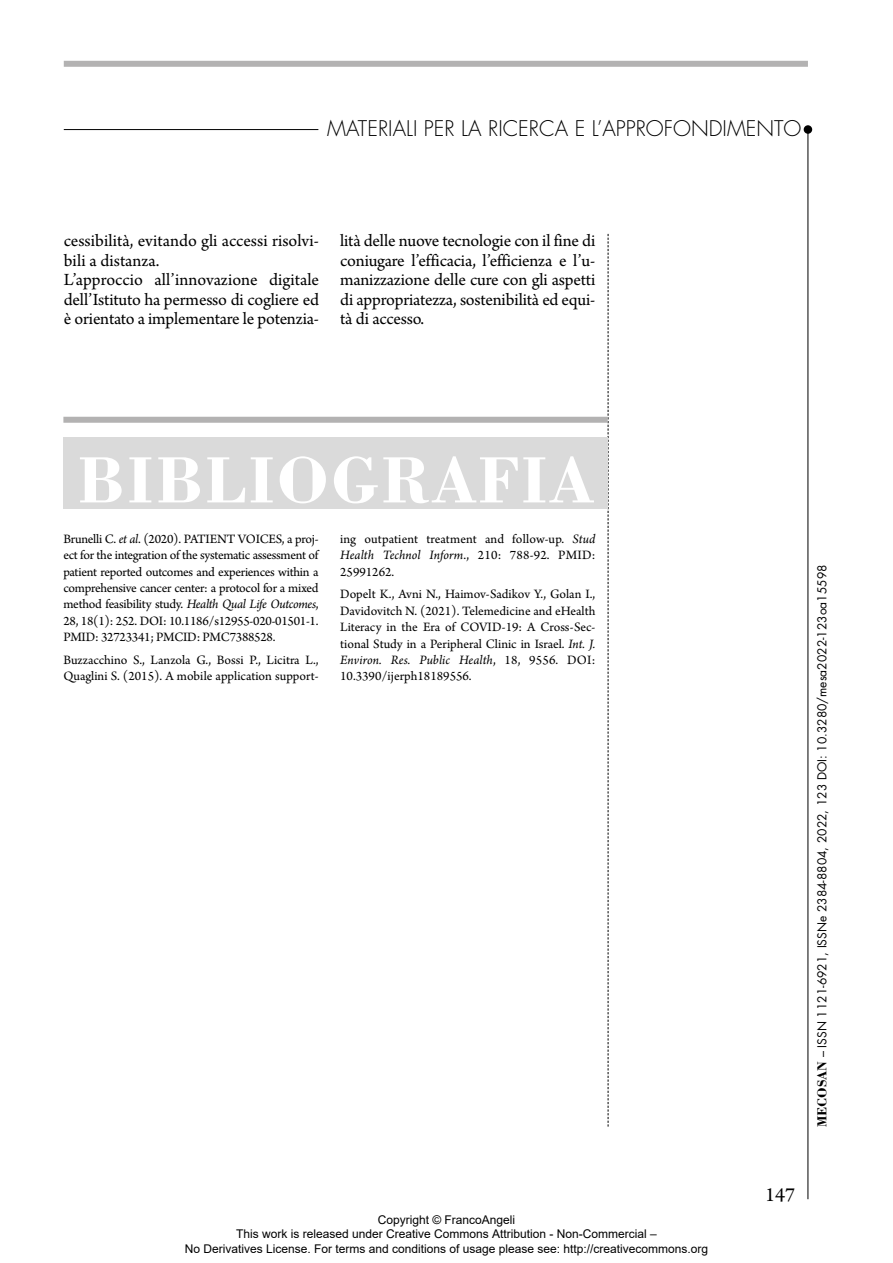
<style>
.page{position:relative;width:893px;height:1263px;background:#fff}
.page>*{position:absolute;margin:0;border:0;box-sizing:border-box;transform-origin:0 0}
.t1{font:700 67.5px "Bodoni Std";letter-spacing:.025em;color:#fff}
.t2{font:300 21px "Futura Std";color:#000}
.t3{font:21px "Arno Pro";color:#000}
.t4{font:18px/19.5px "Arno Pro";letter-spacing:-.01em;color:#000;text-align:justify}
.t5{font:13.5px/16.4px "Arno Pro";color:#000;text-align:justify}
.t6{font:12px/14.4px "Arial";color:#000;text-align:center}
.t7{font:12px "Futura Std";color:#000}
.s1{font-style:italic}
.s2{font-family:"Bodoni Std";font-weight:700;font-size:13.5px}
</style>
<div class="page">
<div style="left:64px;top:61px;width:744px;height:6px;background:#b3b2b2"></div>
<hr style="left:807px;top:130px;width:1px;height:1069px;background:#000">
<div style="left:804px;top:125px;width:8px;height:9px;background:#000;border-radius:50%"></div>
<svg style="left:608px;top:234px;width:1px;height:893px"></svg>
<hr style="left:64px;top:129px;width:254px;height:1px;background:#000">
<div style="left:63px;top:417px;width:545px;height:6px;background:#b3b2b2"></div>
<div style="left:63px;top:437px;width:545px;height:72px;background:#dadada"></div>
<h2 class="t2" style="left:327px;top:116px;width:476px">MATERIALI PER LA RICERCA E L’APPROFONDIMENTO</h2>
<h3 class="t4" style="left:64px;top:232px;width:257px;text-align:left">cessibilità, evitando gli accessi risolvi&shy;bili a distanza.<br>L’approccio all’innovazione digitale dell’Istituto ha permesso di cogliere ed è orientato a implementare le potenzia-</h3>
<h3 class="t4" style="left:340px;top:232px;width:257px">lità delle nuove tecnologie con il fine di coniugare l’efficacia, l’efficienza e l’u&shy;manizzazione delle cure con gli aspetti di appropriatezza, sostenibilità ed equi&shy;tà di accesso.</h3>
<h1 class="t1" style="left:77px;top:438px;width:519px">BIBLIOGRAFIA</h1>
<p class="t5" style="left:63px;top:531px;width:257px">Brunelli C. <span class="s1">et al</span>. (2020). PATIENT VOICES, a proj&shy;ect for the integration of the systematic assessment of patient reported outcomes and experiences within a comprehensive cancer center: a protocol for a mixed method feasibility study. <span class="s1">Health Qual Life Outcomes</span>, 28, 18(1): 252. DOI: 10.1186/s12955-020-01501-1.<br>PMID: 32723341; PMCID: PMC7388528.</p>
<p class="t5" style="left:63px;top:652px;width:257px">Buzzacchino S., Lanzola G., Bossi P., Licitra L.,<br>Quaglini S. (2015). A mobile application support-</p>
<p class="t5" style="left:340px;top:531px;width:257px">ing outpatient treatment and follow-up. <span class="s1">Stud Health Technol Inform</span>., 210: 788-92. PMID:<br>25991262.</p>
<p class="t5" style="left:340px;top:587px;width:257px">Dopelt K., Avni N., Haimov-Sadikov Y., Golan I., Davidovitch N. (2021). Telemedicine and eHealth Literacy in the Era of COVID-19: A Cross-Sec&shy;tional Study in a Peripheral Clinic in Israel. <span class="s1">Int. J.<br>Environ. Res. Public Health</span>, 18, 9556. DOI:<br>10.3390/ijerph18189556.</p>
<p class="t6" style="left:185px;top:1212px;width:525px">Copyright © FrancoAngeli<br>This work is released under Creative Commons Attribution - Non-Commercial –<br>No Derivatives License. For terms and conditions of usage please see: http://creativecommons.org</p>
<p class="t7" style="left:814px;top:1127px;width:564px;rotate:-90deg"><span class="s2">MECOSAN</span> – ISSN 1121-6921, ISSNe 2384-8804, 2022, 123 DOI: 10.3280/mesa2022-123oa15598</p>
<h2 class="t3" style="left:765px;top:1183px;width:31px">147</h2>
</div>
